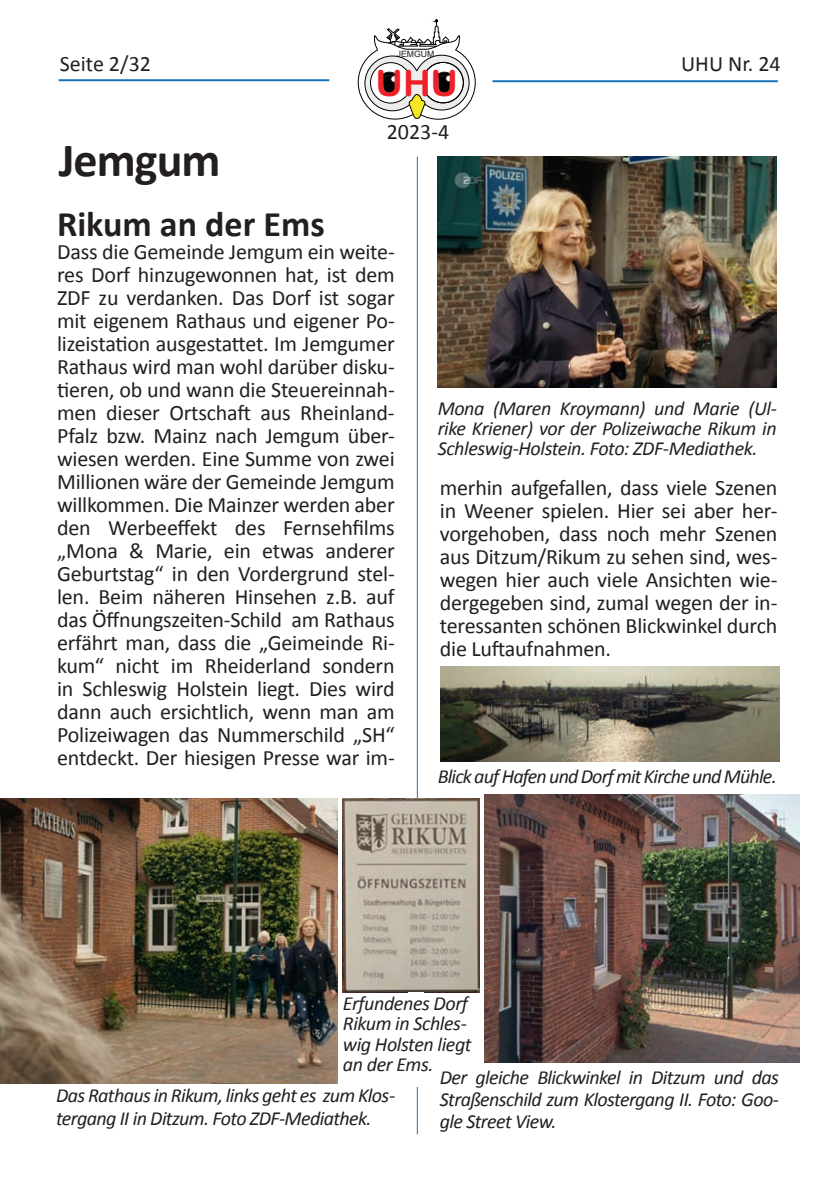
<style>
.page{position:relative;width:840px;height:1191px;background:#fff}
.page>*{position:absolute;margin:0;border:0;box-sizing:border-box;transform-origin:0 0}
.t1{font:700 48px "Calibri";letter-spacing:-.02em;color:#231f20}
.t2{font:36.2px "Arial Rounded MT Bold";color:#ee2028}
.t3{font:700 36px "Calibri";color:#231f20}
.t4{font:22px/23px "Calibri";letter-spacing:-.01em;color:#231f20;text-align:justify}
.t5{font:italic 20px/20px "Calibri";letter-spacing:-.03em;color:#231f20;text-align:justify}
.t6{font:8.6px "Arial";color:#231f20}
</style>
<div class="page">
<svg style="left:357px;top:19px;width:118px;height:101px"></svg>
<div style="left:390px;top:76px;width:7px;height:6px;background:#fff;border-radius:50%"></div>
<div style="left:390px;top:76px;width:7px;height:6px;border:1px solid #231f20;border-radius:50%"></div>
<div style="left:445px;top:75px;width:7px;height:7px;background:#fff;border-radius:50%"></div>
<div style="left:445px;top:75px;width:7px;height:7px;border:1px solid #231f20;border-radius:50%"></div>
<hr style="left:59px;top:79px;width:270px;height:2px;background:#1473bb">
<hr style="left:492px;top:80px;width:285px;height:2px;background:#1473bb">
<hr style="left:416px;top:156px;width:1px;height:978px;background:#1473bb">
<img style="left:0;top:798px;width:337px;height:286px">
<img style="left:484px;top:795px;width:314px;height:267px">
<img style="left:342px;top:798px;width:137px;height:194px">
<img style="left:437px;top:156px;width:339px;height:231px">
<img style="left:440px;top:667px;width:338px;height:94px">
<div style="left:408px;top:992px;width:15px;height:94px;background:#fff"></div>
<p class="t6" style="left:396px;top:48px;width:39px">JEMGUM</p>
<p class="t4" style="left:60px;top:52px;width:93px">Seite 2/32</p>
<p class="t4" style="left:680px;top:51px;width:101px">UHU Nr. 24</p>
<h2 class="t2" style="left:375px;top:60px;width:84px">UHU</h2>
<h1 class="t1" style="left:59px;top:126px;width:163px">Jemgum</h1>
<p class="t4" style="left:386px;top:120px;width:64px">2023-4</p>
<h3 class="t3" style="left:57px;top:198px;width:269px">Rikum an der Ems</h3>
<p class="t4" style="left:57px;top:239px;width:339px">Dass die Gemeinde Jemgum ein weite&shy;res Dorf hinzugewonnen hat, ist dem ZDF zu verdanken. Das Dorf ist sogar mit eigenem Rathaus und eigener Po&shy;lizeistation ausgestattet. Im Jemgumer Rathaus wird man wohl darüber disku&shy;tieren, ob und wann die Steuereinnah&shy;men dieser Ortschaft aus Rheinland-Pfalz bzw. Mainz nach Jemgum über&shy;wiesen werden. Eine Summe von zwei Millionen wäre der Gemeinde Jemgum willkommen. Die Mainzer werden aber den Werbeeffekt des Fernsehfilms „Mona &amp; Marie, ein etwas anderer Geburtstag“ in den Vordergrund stel&shy;len. Beim näheren Hinsehen z.B. auf das Öffnungszeiten-Schild am Rathaus erfährt man, dass die „Geimeinde Ri&shy;kum“ nicht im Rheiderland sondern in Schleswig Holstein liegt. Dies wird dann auch ersichtlich, wenn man am Polizeiwagen das Nummerschild „SH“ entdeckt. Der hiesigen Presse war im-</p>
<p class="t5" style="left:437px;top:398px;width:340px">Mona (Maren Kroymann) und Marie (Ul&shy;rike Kriener) vor der Polizeiwache Rikum in Schleswig-Holstein. Foto: ZDF-Mediathek.</p>
<p class="t4" style="left:439px;top:475px;width:339px">merhin aufgefallen, dass viele Szenen in Weener spielen. Hier sei aber her&shy;vorgehoben, dass noch mehr Szenen aus Ditzum/Rikum zu sehen sind, wes&shy;wegen hier auch viele Ansichten wie&shy;dergegeben sind, zumal wegen der in&shy;teressanten schönen Blickwinkel durch die Luftaufnahmen.</p>
<p class="t5" style="left:437px;top:765px;width:340px">Blick auf Hafen und Dorf mit Kirche und Mühle.</p>
<p class="t5" style="left:342px;top:993px;width:130px;text-align:left">Erfundenes Dorf<br>Rikum in Schles&shy;wig Holsten liegt an der Ems.</p>
<p class="t5" style="left:439px;top:1065px;width:340px;line-height:22px">Der gleiche Blickwinkel in Ditzum und das Straßenschild zum Klostergang II. Foto: Goo&shy;gle Street View.</p>
<p class="t5" style="left:56px;top:1084px;width:340px;line-height:22px">Das Rathaus in Rikum, links geht es zum Klos&shy;tergang II in Ditzum. Foto ZDF-Mediathek.</p>
</div>
